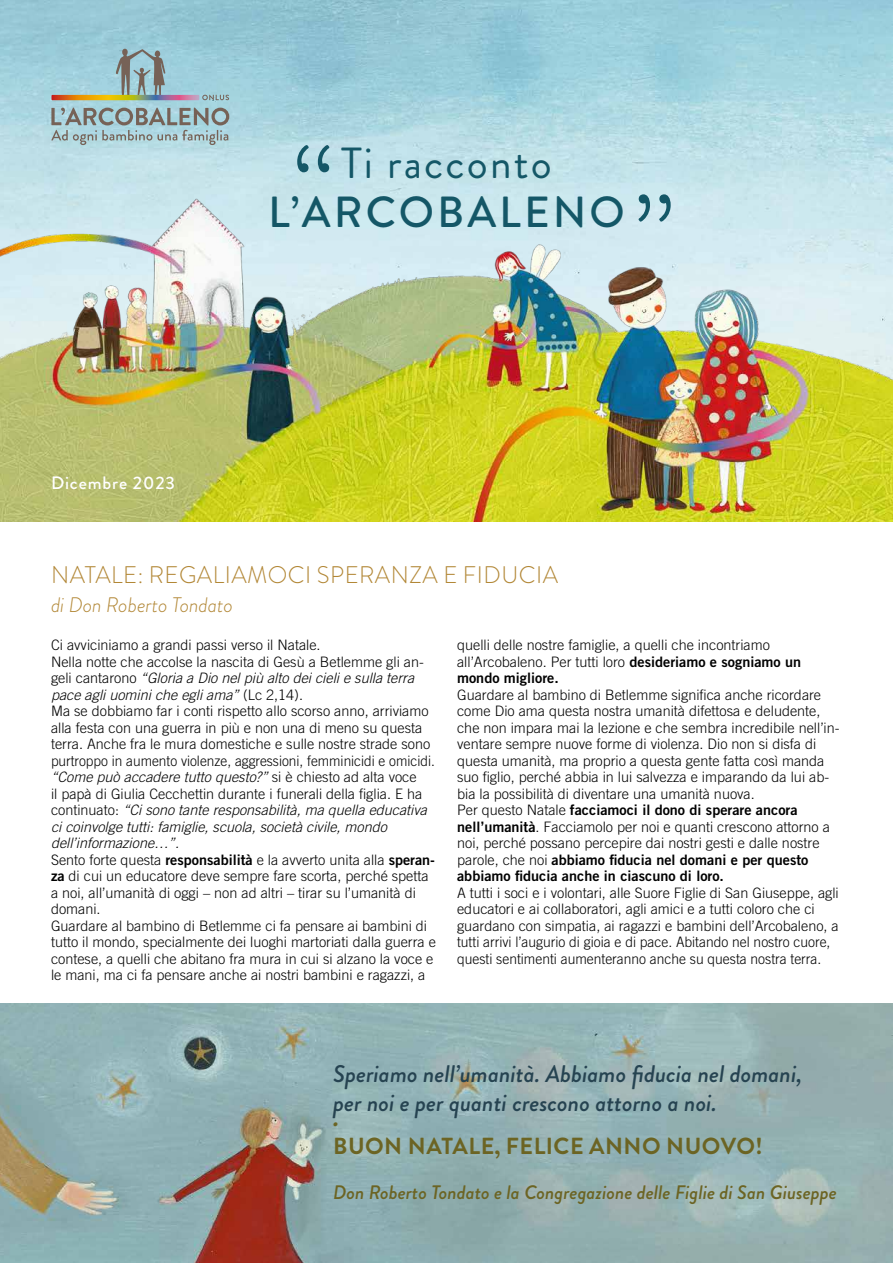
<style>
.page{position:relative;width:893px;height:1263px;background:#fff}
.page>*{position:absolute;margin:0;border:0;box-sizing:border-box;transform-origin:0 0}
.t1{font:500 43.5px "Brandon Grotesque";letter-spacing:.07em;color:#145767}
.t2{font:43.5px "Brandon Grotesque";letter-spacing:.05em;color:#145767}
.t3{font:italic 500 28.8px "Brandon Grotesque";color:#6c6423}
.t4{font:italic 500 24px/28.5px "Brandon Grotesque";color:#264351}
.t5{font:300 24px "Brandon Grotesque";letter-spacing:.02em;color:#b28736}
.t6{font:700 23.25px "Brandon Grotesque";letter-spacing:.02em;color:#6c6423}
.t7{font:italic 300 21px "Brandon Grotesque";color:#b28736}
.t8{font:italic 500 19.5px "Brandon Grotesque";color:#6c6423}
.t9{font:500 18px "Brandon Grotesque";letter-spacing:.05em;color:#fff}
.t10{font:300 14.4px/16.5px "Trade Gothic LT Std";color:#000}
.t11{font:14.4px/16.5px "Trade Gothic LT Std Bd 2";color:#000}
.s1{font-style:italic}
.s2{font-family:"Trade Gothic LT Std Bd 2";font-weight:400}
.s3{font-family:"Trade Gothic LT Std";font-weight:300}
</style>
<div class="page">
<img style="left:0;top:0;width:893px;height:164px">
<img style="left:0;top:164px;width:893px;height:357px">
<svg style="left:51px;top:108px;width:178px;height:37px;background:#9db5b9"></svg>
<svg style="left:52px;top:49px;width:177px;height:51px;background:#9dbec1"></svg>
<svg style="left:297px;top:145px;width:33px;height:27px"></svg>
<svg style="left:638px;top:194px;width:33px;height:28px"></svg>
<img style="left:0;top:1003px;width:893px;height:260px">
<h1 class="t2" style="left:341px;top:133px;width:212px">Ti racconto</h1>
<h1 class="t1" style="left:268px;top:182px;width:358px">L’ARCOBALENO</h1>
<p class="t9" style="left:51px;top:470px;width:126px">Dicembre 2023</p>
<h3 class="t5" style="left:51px;top:559px;width:508px">NATALE: REGALIAMOCI SPERANZA E FIDUCIA</h3>
<h3 class="t7" style="left:51px;top:590px;width:183px">di Don Roberto Tondato</h3>
<p class="t10" style="left:51px;top:637px;width:386px">Ci avviciniamo a grandi passi verso il Natale.<br>Nella notte che accolse la nascita di Gesù a Betlemme gli an&shy;geli cantarono <span class="s1">“Gloria a Dio nel più alto dei cieli e sulla terra pace agli uomini che egli ama”</span> (Lc 2,14).<br>Ma se dobbiamo far i conti rispetto allo scorso anno, arriviamo alla festa con una guerra in più e non una di meno su questa terra. Anche fra le mura domestiche e sulle nostre strade sono purtroppo in aumento violenze, aggressioni, femminicidi e omicidi. <span class="s1">“Come può accadere tutto questo?”</span> si è chiesto ad alta voce<br>il papà di Giulia Cecchettin durante i funerali della figlia. E ha continuato: <span class="s1">“Ci sono tante responsabilità, ma quella educativa ci coinvolge tutti: famiglie, scuola, società civile, mondo dell’informazione…”.<br></span>Sento forte questa <span class="s2">responsabilità</span> e la avverto unita alla <span class="s2">speran&shy;za</span> di cui un educatore deve sempre fare scorta, perché spetta a noi, all’umanità di oggi – non ad altri – tirar su l’umanità di domani.<br>Guardare al bambino di Betlemme ci fa pensare ai bambini di tutto il mondo, specialmente dei luoghi martoriati dalla guerra e contese, a quelli che abitano fra mura in cui si alzano la voce e le mani, ma ci fa pensare anche ai nostri bambini e ragazzi, a</p>
<p class="t10" style="left:457px;top:637px;width:345px">quelli delle nostre famiglie, a quelli che incontriamo all’Arcobaleno. Per tutti loro <span class="s2">desideriamo e sogniamo un</span></p>
<p class="t11" style="left:457px;top:670px;width:103px">mondo migliore.</p>
<p class="t10" style="left:457px;top:686px;width:384px">Guardare al bambino di Betlemme significa anche ricordare come Dio ama questa nostra umanità difettosa e deludente, che non impara mai la lezione e che sembra incredibile nell’in&shy;ventare sempre nuove forme di violenza. Dio non si disfa di questa umanità, ma proprio a questa gente fatta così manda suo figlio, perché abbia in lui salvezza e imparando da lui ab&shy;bia la possibilità di diventare una umanità nuova.</p>
<p class="t11" style="left:457px;top:802px;width:342px"><span class="s3">Per questo Natale</span> facciamoci il dono di sperare ancora</p>
<p class="t10" style="left:457px;top:818px;width:374px"><span class="s2">nell’umanità</span>. Facciamolo per noi e quanti crescono attorno a noi, perché possano percepire dai nostri gesti e dalle nostre</p>
<p class="t11" style="left:457px;top:851px;width:353px"><span class="s3">parole, che noi</span> abbiamo fiducia nel domani e per questo abbiamo fiducia anche in ciascuno di loro.</p>
<p class="t10" style="left:457px;top:884px;width:383px">A tutti i soci e i volontari, alle Suore Figlie di San Giuseppe, agli educatori e ai collaboratori, agli amici e a tutti coloro che ci guardano con simpatia, ai ragazzi e bambini dell’Arcobaleno, a tutti arrivi l’augurio di gioia e di pace. Abitando nel nostro cuore, questi sentimenti aumenteranno anche su questa nostra terra.</p>
<h3 class="t4" style="left:333px;top:1060px;width:471px">Speriamo nell’umanità. Abbiamo fiducia nel domani, per noi e per quanti crescono attorno a noi.</h3>
<h2 class="t3" style="left:333px;top:1096px;width:8px">.</h2>
<h3 class="t6" style="left:333px;top:1129px;width:431px">BUON NATALE, FELICE ANNO NUOVO!</h3>
<h3 class="t8" style="left:333px;top:1179px;width:505px">Don Roberto Tondato e la Congregazione delle Figlie di San Giuseppe</h3>
</div>
